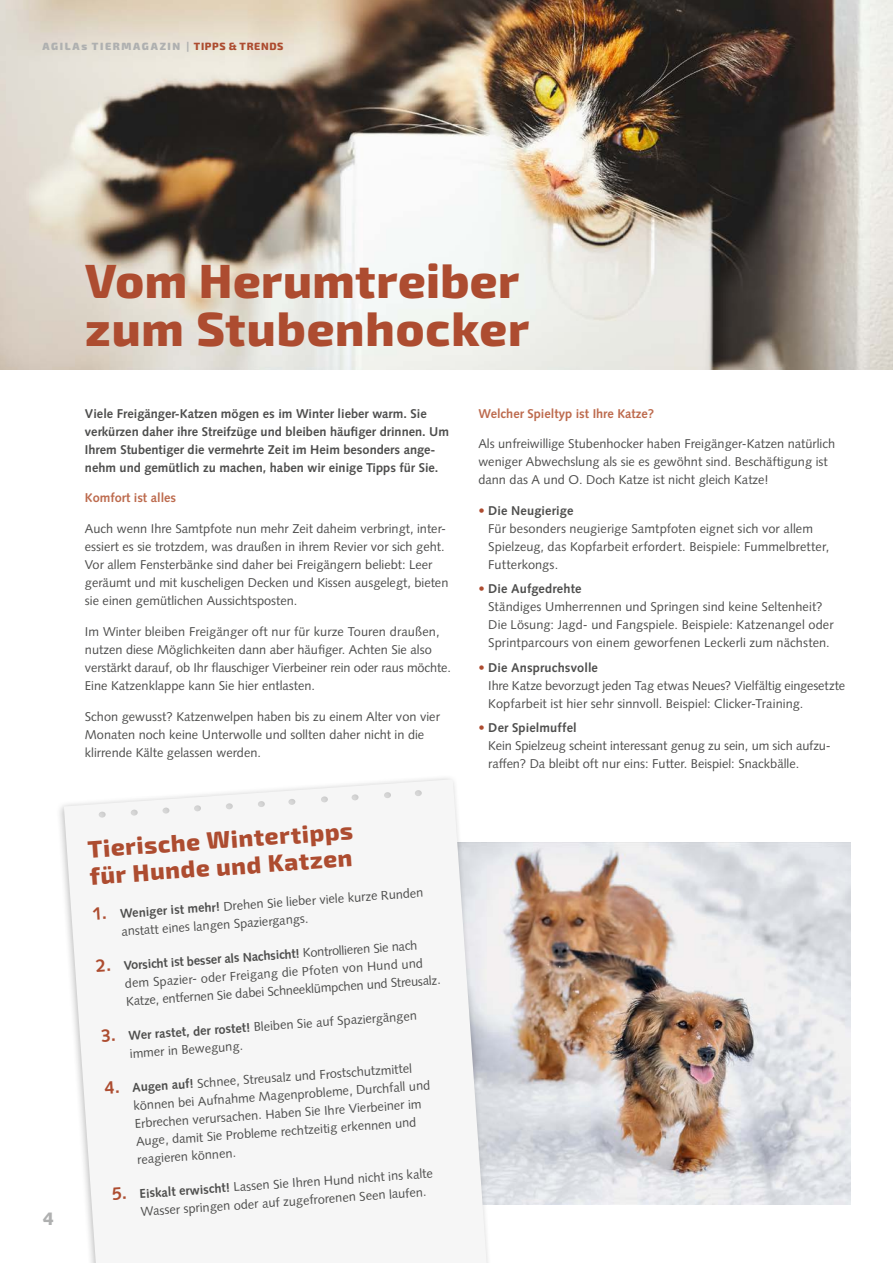
<style>
.page{position:relative;width:893px;height:1263px;background:#fff}
.page>*{position:absolute;margin:0;border:0;box-sizing:border-box;transform-origin:0 0}
.t1{font:800 48px/48px "Exo 2.0";letter-spacing:.015em;color:#ad4c30}
.t2{font:800 24px/27px "Exo 2.0";color:#ad4c30}
.t3{font:900 18px "Syntax LT Std";color:#afb0b0}
.t4{font:12.75px/18px "Syntax LT Std";color:#4e4e4d}
.t5{font:700 12.75px/18px "Syntax LT Std";color:#4e4e4d}
.t6{font:700 12.75px "Syntax LT Std";color:#bd6b4e}
.t7{font:900 10.5px "Exo 2.0";letter-spacing:.15em;color:#afb0b0}
.s1{font-weight:800}
.s2{font-weight:800;color:#ad4c30}
.s3{font-weight:700;font-size:18px;color:#ad4c30}
.s4{font-weight:700}
.s5{color:#ad4c30}
</style>
<div class="page">
<img style="left:0;top:0;width:893px;height:370px">
<img style="left:507px;top:842px;width:343px;height:363px">
<div style="left:55px;top:774px;width:452px;height:489px;background:#000;opacity:.25"></div>
<svg style="left:64px;top:779px;width:437px;height:484px;fill:#f6f6f6"></svg>
<p class="t7" style="left:43px;top:40px;width:242px">AGILAs TIERMAGAZIN <span class="s1">|</span> <span class="s2">TIPPS &amp; TRENDS</span></p>
<h1 class="t1" style="left:85px;top:259px;width:445px">Vom Herumtreiber zum Stubenhocker</h1>
<h3 class="t3" style="left:43px;top:1208px;width:13px">4</h3>
<p class="t5" style="left:85px;top:404px;width:366px">Viele Freigänger-Katzen mögen es im Winter lieber warm. Sie verkürzen daher ihre Streifzüge und bleiben häufiger drinnen. Um Ihrem Stubentiger die vermehrte Zeit im Heim besonders ange&shy;nehm und gemütlich zu machen, haben wir einige Tipps für Sie.</p>
<p class="t6" style="left:85px;top:491px;width:93px">Komfort ist alles</p>
<p class="t4" style="left:85px;top:520px;width:365px">Auch wenn Ihre Samtpfote nun mehr Zeit daheim verbringt, inter&shy;essiert es sie trotzdem, was draußen in ihrem Revier vor sich geht.<br>Vor allem Fensterbänke sind daher bei Freigängern beliebt: Leer geräumt und mit kuscheligen Decken und Kissen ausgelegt, bieten sie einen gemütlichen Aussichtsposten.</p>
<p class="t4" style="left:85px;top:622px;width:367px">Im Winter bleiben Freigänger oft nur für kurze Touren draußen, nutzen diese Möglichkeiten dann aber häufiger. Achten Sie also verstärkt darauf, ob Ihr flauschiger Vierbeiner rein oder raus möchte.<br>Eine Katzenklappe kann Sie hier entlasten.</p>
<p class="t4" style="left:85px;top:707px;width:356px">Schon gewusst? Katzenwelpen haben bis zu einem Alter von vier<br>Monaten noch keine Unterwolle und sollten daher nicht in die klirrende Kälte gelassen werden.</p>
<h2 class="t2" style="left:87px;top:836px;width:267px;rotate:-4deg">Tierische Wintertipps für Hunde und Katzen</h2>
<p class="t4" style="left:119px;top:904px;width:305px;text-indent:-28px;rotate:-4deg"><span class="s3">1.</span> <span class="s4">Weniger ist mehr!</span> Drehen Sie lieber viele kurze Runden anstatt eines langen Spaziergangs.</p>
<p class="t4" style="left:123px;top:957px;width:317px;text-indent:-28px;rotate:-4deg"><span class="s3">2.</span> <span class="s4">Vorsicht ist besser als Nachsicht!</span> Kontrollieren Sie nach dem Spazier- oder Freigang die Pfoten von Hund und<br>Katze, entfernen Sie dabei Schneeklümpchen und Streusalz.</p>
<p class="t4" style="left:128px;top:1027px;width:290px;text-indent:-28px;rotate:-4deg"><span class="s3">3.</span> <span class="s4">Wer rastet, der rostet!</span> Bleiben Sie auf Spaziergängen immer in Bewegung.</p>
<p class="t4" style="left:132px;top:1079px;width:299px;text-indent:-28px;rotate:-4deg"><span class="s3">4.</span> <span class="s4">Augen auf!</span> Schnee, Streusalz und Frostschutzmittel können bei Aufnahme Magenprobleme, Durchfall und Erbrechen verursachen. Haben Sie Ihre Vierbeiner im Auge, damit Sie Probleme rechtzeitig erkennen und reagieren können.</p>
<p class="t4" style="left:139px;top:1185px;width:295px;text-indent:-28px;rotate:-4deg"><span class="s3">5.</span> <span class="s4">Eiskalt erwischt!</span> Lassen Sie Ihren Hund nicht ins kalte<br>Wasser springen oder auf zugefrorenen Seen laufen.</p>
<p class="t6" style="left:478px;top:406px;width:177px">Welcher Spieltyp ist Ihre Katze?</p>
<p class="t4" style="left:478px;top:435px;width:358px">Als unfreiwillige Stubenhocker haben Freigänger-Katzen natürlich weniger Abwechslung als sie es gewöhnt sind. Beschäftigung ist dann das A und O. Doch Katze ist nicht gleich Katze!</p>
<p class="t4" style="left:488px;top:502px;width:342px;text-indent:-10px"><span class="s5">•</span> <span class="s4">Die Neugierige<br></span>Für besonders neugierige Samtpfoten eignet sich vor allem Spielzeug, das Kopfarbeit erfordert. Beispiele: Fummelbretter, Futterkongs.</p>
<p class="t4" style="left:488px;top:580px;width:347px;text-indent:-10px"><span class="s5">•</span> <span class="s4">Die Aufgedrehte<br></span>Ständiges Umherrennen und Springen sind keine Seltenheit?<br>Die Lösung: Jagd- und Fangspiele. Beispiele: Katzenangel oder Sprintparcours von einem geworfenen Leckerli zum nächsten.</p>
<p class="t4" style="left:488px;top:658px;width:358px;text-indent:-10px"><span class="s5">•</span> <span class="s4">Die Anspruchsvolle<br></span>Ihre Katze bevorzugt jeden Tag etwas Neues? Vielfältig eingesetzte<br>Kopfarbeit ist hier sehr sinnvoll. Beispiel: Clicker-Training.</p>
<p class="t4" style="left:488px;top:719px;width:344px;text-indent:-10px"><span class="s5">•</span> <span class="s4">Der Spielmuffel<br></span>Kein Spielzeug scheint interessant genug zu sein, um sich aufzu&shy;raffen? Da bleibt oft nur eins: Futter. Beispiel: Snackbälle.</p>
</div>
